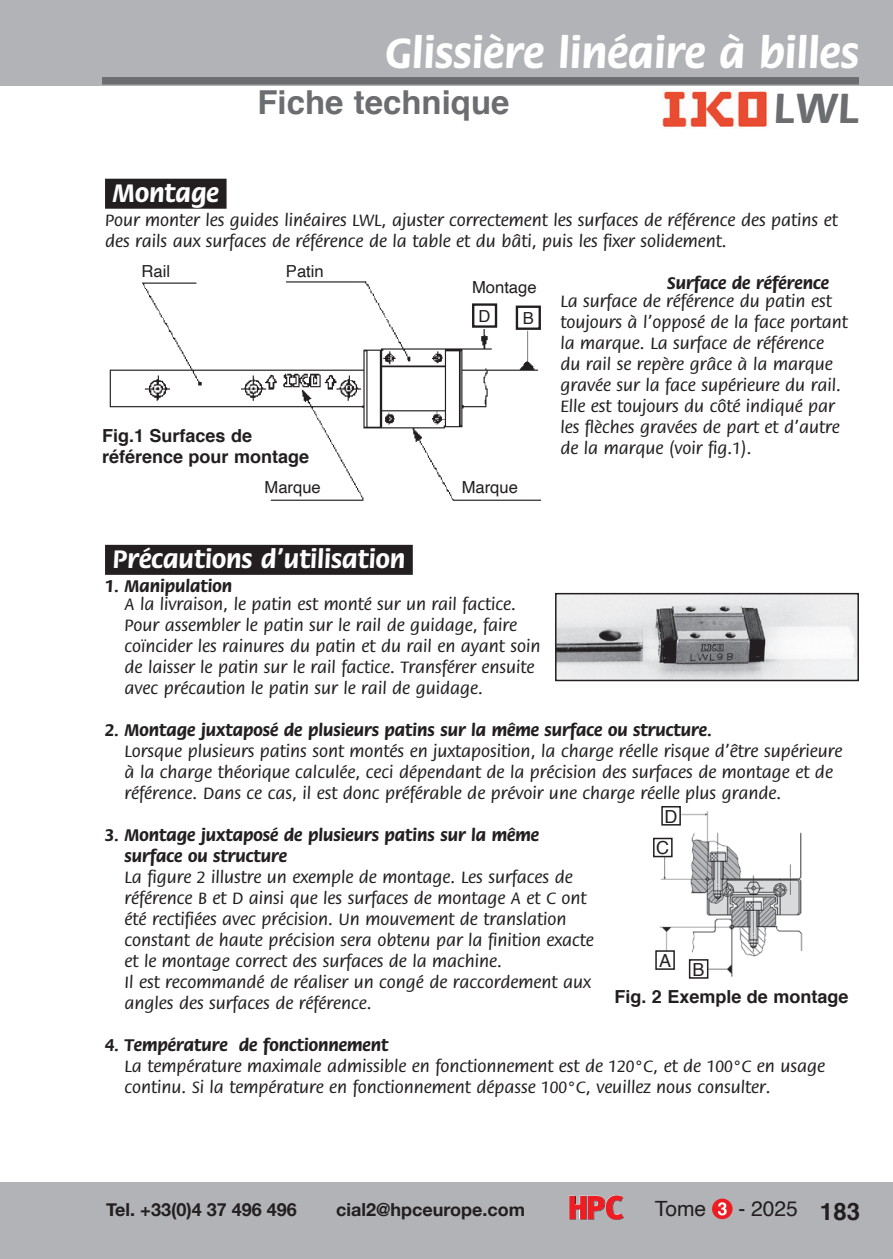
<style>
.page{position:relative;width:893px;height:1259px;background:#fff}
.page>*{position:absolute;margin:0;border:0;box-sizing:border-box;transform-origin:0 0}
.t1{font:700 45px "Flora";color:#fff}
.t2{font:700 45px "Flora";color:#6c6d70}
.t3{font:700 33px "Helvetica";color:#6c6d70}
.t4{font:700 27px "Flora";color:#fff}
.t5{font:21px "Helvetica";color:#231f20}
.t6{font:500 18px/21px "Flora";color:#231f20}
.t7{font:700 18px/21px "Flora";color:#231f20}
.t8{font:700 18px/21px "Helvetica";color:#231f20}
.t9{font:700 18px "Helvetica Neue";color:#231f20}
.t10{font:18px "Helvetica";color:#231f20}
.t11{font:16.5px/28.2px "Helvetica";color:#231f20}
.s1{color:#231f20}
.s2{font-weight:700;font-size:24px}
</style>
<div class="page">
<div style="left:0;top:1182px;width:893px;height:77px;background:#b2b3b7"></div>
<svg style="left:569px;top:1195px;width:55px;height:25px"></svg>
<div style="left:712px;top:1198px;width:21px;height:21px;background:#ee1d23;border-radius:50%"></div>
<svg style="left:718px;top:1202px;width:9px;height:13px"></svg>
<img style="left:662px;top:89px;width:105px;height:40px">
<div style="left:0;top:0;width:893px;height:85px;background:#b2b3b7"></div>
<div style="left:102px;top:77px;width:757px;height:8px;background:#6c6d70"></div>
<div style="left:105px;top:179px;width:122px;height:30px;background:#231f20"></div>
<div style="left:105px;top:545px;width:308px;height:30px;background:#231f20"></div>
<img style="left:109px;top:281px;width:432px;height:220px">
<div style="left:472px;top:303px;width:25px;height:25px;border:2px solid #231f20"></div>
<div style="left:516px;top:305px;width:25px;height:25px;border:2px solid #231f20"></div>
<img style="left:558px;top:596px;width:298px;height:82px">
<div style="left:555px;top:593px;width:304px;height:88px;border:2px solid #231f20"></div>
<img style="left:653px;top:811px;width:150px;height:165px">
<div style="left:661px;top:806px;width:20px;height:19px;border:2px solid #231f20"></div>
<div style="left:689px;top:959px;width:19px;height:19px;border:2px solid #231f20"></div>
<div style="left:655px;top:950px;width:20px;height:20px;border:2px solid #231f20"></div>
<div style="left:653px;top:837px;width:20px;height:20px;border:2px solid #231f20"></div>
<h1 class="t1" style="left:385px;top:29px;width:475px">Glissière linéaire à billes</h1>
<h2 class="t3" style="left:257px;top:76px;width:254px">Fiche technique</h2>
<h1 class="t2" style="left:774px;top:84px;width:87px">LWL</h1>
<h3 class="t4" style="left:105px;top:178px;width:123px"><span class="s1">.</span>Montage<span class="s1">.</span></h3>
<p class="t6" style="left:105px;top:210px;width:734px">Pour monter les guides linéaires LWL, ajuster correctement les surfaces de référence des patins et des rails aux surfaces de référence de la table et du bâti, puis les fixer solidement.</p>
<p class="t7" style="left:667px;top:273px;width:164px">Surface de référence</p>
<p class="t6" style="left:560px;top:291px;width:289px">La surface de référence du patin est toujours à l’opposé de la face portant la marque. La surface de référence du rail se repère grâce à la marque gravée sur la face supérieure du rail.<br>Elle est toujours du côté indiqué par les flèches gravées de part et d’autre de la marque (voir fig.1).</p>
<p class="t11" style="left:142px;top:257px;width:30px">Rail</p>
<p class="t11" style="left:286px;top:257px;width:39px">Patin</p>
<p class="t11" style="left:479px;top:274px;width:60px;text-indent:-7px">Montage<br>D</p>
<p class="t11" style="left:523px;top:304px;width:13px">B</p>
<p class="t8" style="left:102px;top:425px;width:209px">Fig.1 Surfaces de référence pour montage</p>
<p class="t11" style="left:264px;top:473px;width:58px">Marque</p>
<p class="t11" style="left:462px;top:473px;width:58px">Marque</p>
<h3 class="t4" style="left:105px;top:545px;width:309px"><span class="s1">.</span>Précautions d’utilisation<span class="s1">.</span></h3>
<p class="t7" style="left:105px;top:576px;width:129px">1. Manipulation</p>
<p class="t6" style="left:125px;top:594px;width:417px">A la livraison, le patin est monté sur un rail factice.<br>Pour assembler le patin sur le rail de guidage, faire coïncider les rainures du patin et du rail en ayant soin de laisser le patin sur le rail factice. Transférer ensuite avec précaution le patin sur le rail de guidage.</p>
<p class="t7" style="left:105px;top:720px;width:609px">2. Montage juxtaposé de plusieurs patins sur la même surface ou structure.</p>
<p class="t6" style="left:125px;top:741px;width:719px">Lorsque plusieurs patins sont montés en juxtaposition, la charge réelle risque d’être supérieure à la charge théorique calculée, ceci dépendant de la précision des surfaces de montage et de référence. Dans ce cas, il est donc préférable de prévoir une charge réelle plus grande.</p>
<p class="t7" style="left:125px;top:825px;width:416px;text-indent:-20px">3. Montage juxtaposé de plusieurs patins sur la même surface ou structure</p>
<p class="t6" style="left:125px;top:867px;width:471px">La figure 2 illustre un exemple de montage. Les surfaces de référence B et D ainsi que les surfaces de montage A et C ont été rectifiées avec précision. Un mouvement de translation constant de haute précision sera obtenu par la finition exacte et le montage correct des surfaces de la machine.<br>Il est recommandé de réaliser un congé de raccordement aux angles des surfaces de référence.</p>
<p class="t7" style="left:105px;top:1035px;width:285px">4. Température de fonctionnement</p>
<p class="t6" style="left:125px;top:1056px;width:702px">La température maximale admissible en fonctionnement est de 120°C, et de 100°C en usage continu. Si la température en fonctionnement dépasse 100°C, veuillez nous consulter.</p>
<p class="t10" style="left:665px;top:802px;width:14px">D</p>
<p class="t10" style="left:656px;top:834px;width:14px">C</p>
<p class="t10" style="left:659px;top:946px;width:14px">A</p>
<p class="t10" style="left:693px;top:955px;width:14px">B</p>
<p class="t8" style="left:614px;top:986px;width:236px">Fig. 2 Exemple de montage</p>
<p class="t9" style="left:106px;top:1196px;width:192px">Tel. +33(0)4 37 496 496</p>
<p class="t9" style="left:336px;top:1196px;width:191px">cial2@hpceurope.com</p>
<p class="t5" style="left:655px;top:1192px;width:53px">Tome</p>
<p class="t5" style="left:738px;top:1192px;width:123px">- 2025 <span class="s2">183</span></p>
</div>
